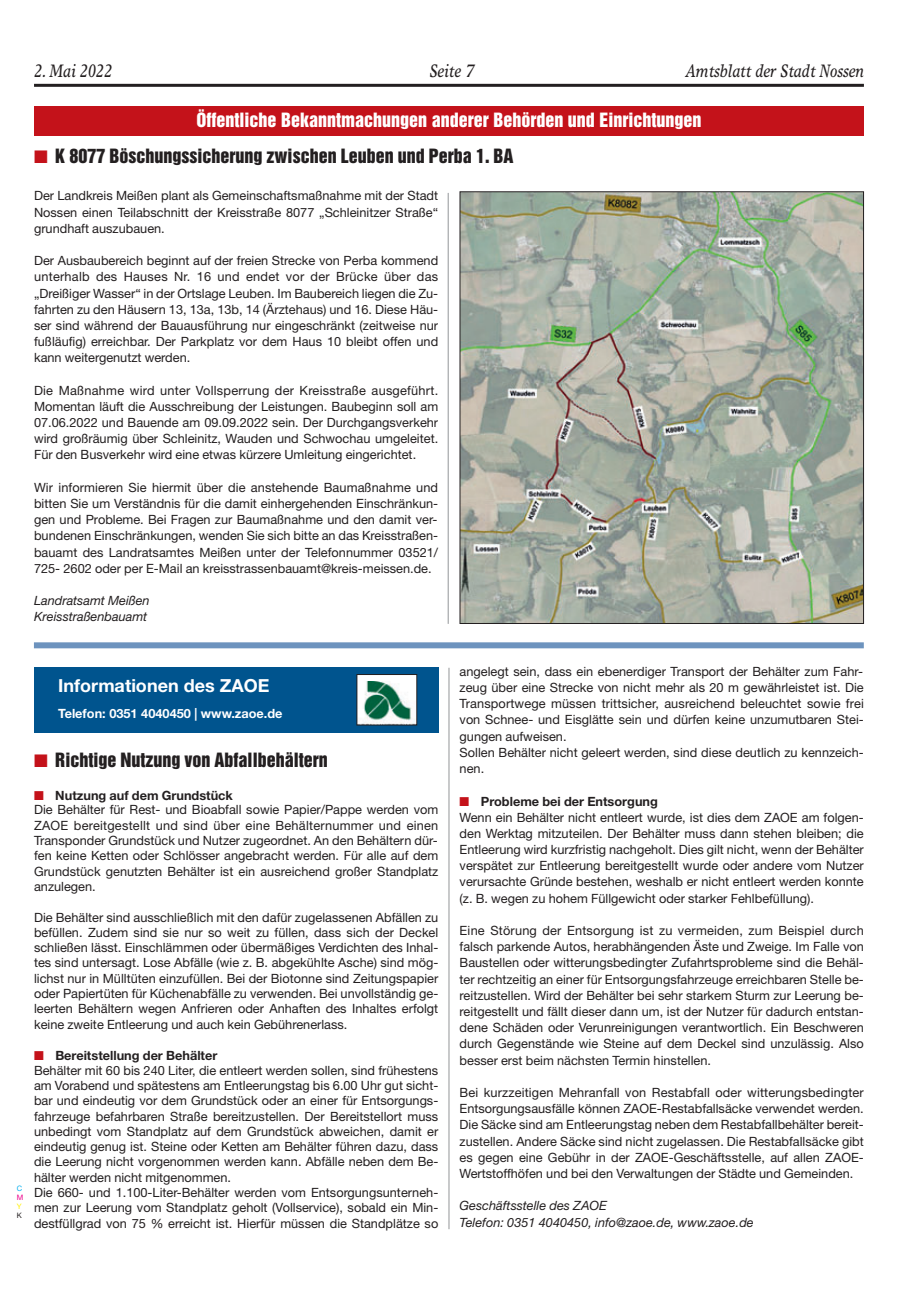
<style>
.page{position:relative;width:915px;height:1293px;background:#fff}
.page>*{position:absolute;margin:0;border:0;box-sizing:border-box;transform-origin:0 0}
.t1{font:18px "Helvetica Inserat";color:#231f20}
.t2{font:18px "Helvetica Inserat";color:#fff}
.t3{font:italic 18px "Times Europa";color:#231f20;scale:.8 1}
.t4{font:700 18px "Helvetica Neue";color:#fff}
.t5{font:12.75px/16.2px "Helvetica Neue";color:#231f20;text-align:justify}
.t6{font:italic 12.75px/16.2px "Helvetica Neue";color:#231f20}
.t7{font:700 12.75px "Helvetica Neue";color:#fff}
.t8{font:7.5px "Helvetica Neue";color:#00aeef}
.t9{font:7.5px "Helvetica Neue";color:#ed028c}
.t10{font:7.5px "Helvetica Neue";color:#fff101}
.t11{font:7.5px "Helvetica Neue";color:#231f20}
.s1{color:#c4121a}
.s2{font-weight:700}
</style>
<div class="page">
<hr style="left:34px;top:84px;width:829px;height:3px;background:#231f20">
<div style="left:34px;top:106px;width:829px;height:30px;background:#c4121a"></div>
<img style="left:461px;top:193px;width:400px;height:429px">
<hr style="left:447px;top:193px;width:1px;height:431px;background:#939598">
<div style="left:34px;top:666px;width:404px;height:66px;background:#00548e"></div>
<div style="left:357px;top:675px;width:59px;height:49px;background:#fff"></div>
<img style="left:364px;top:681px;width:51px;height:42px">
<div style="left:356px;top:674px;width:61px;height:51px;border:1px solid #231f20"></div>
<div style="left:34px;top:642px;width:829px;height:6px;background:#6d93be"></div>
<hr style="left:448px;top:668px;width:1px;height:561px;background:#939598">
<h1 class="t3" style="left:34px;top:64px;width:99px">2. Mai 2022</h1>
<h1 class="t3" style="left:429px;top:64px;width:58px">Seite 7</h1>
<h1 class="t3" style="left:685px;top:64px;width:224px">Amtsblatt der Stadt Nossen</h1>
<h1 class="t2" style="left:196px;top:113px;width:506px">Öffentliche Bekanntmachungen anderer Behörden und Einrichtungen</h1>
<h1 class="t1" style="left:34px;top:149px;width:481px"><span class="s1">■</span> K 8077 Böschungssicherung zwischen Leuben und Perba 1. BA</h1>
<p class="t5" style="left:34px;top:189px;width:405px">Der Landkreis Meißen plant als Gemeinschaftsmaßnahme mit der Stadt Nossen einen Teilabschnitt der Kreisstraße 8077 „Schleinitzer Straße“ grundhaft auszubauen.</p>
<p class="t5" style="left:34px;top:254px;width:405px">Der Ausbaubereich beginnt auf der freien Strecke von Perba kommend unterhalb des Hauses Nr. 16 und endet vor der Brücke über das „Dreißiger Wasser“ in der Ortslage Leuben. Im Baubereich liegen die Zu&shy;fahrten zu den Häusern 13, 13a, 13b, 14 (Ärztehaus) und 16. Diese Häu&shy;ser sind während der Bauausführung nur eingeschränkt (zeitweise nur fußläufig) erreichbar. Der Parkplatz vor dem Haus 10 bleibt offen und kann weitergenutzt werden.</p>
<p class="t5" style="left:34px;top:383px;width:405px">Die Maßnahme wird unter Vollsperrung der Kreisstraße ausgeführt.<br>Momentan läuft die Ausschreibung der Leistungen. Baubeginn soll am 07.06.2022 und Bauende am 09.09.2022 sein. Der Durchgangsverkehr wird großräumig über Schleinitz, Wauden und Schwochau umgeleitet.<br>Für den Busverkehr wird eine etwas kürzere Umleitung eingerichtet.</p>
<p class="t5" style="left:34px;top:480px;width:405px">Wir informieren Sie hiermit über die anstehende Baumaßnahme und bitten Sie um Verständnis für die damit einhergehenden Einschränkun&shy;gen und Probleme. Bei Fragen zur Baumaßnahme und den damit ver&shy;bundenen Einschränkungen, wenden Sie sich bitte an das Kreisstraßen&shy;bauamt des Landratsamtes Meißen unter der Telefonnummer 03521/ 725- 2602 oder per E-Mail an kreisstrassenbauamt@kreis-meissen.de.</p>
<p class="t6" style="left:34px;top:594px;width:117px">Landratsamt Meißen<br>Kreisstraßenbauamt</p>
<p class="t8" style="left:17px;top:1185px;width:7px">C</p>
<p class="t9" style="left:17px;top:1194px;width:8px">M</p>
<p class="t10" style="left:17px;top:1203px;width:6px">Y</p>
<p class="t11" style="left:17px;top:1212px;width:7px">K</p>
<h1 class="t4" style="left:58px;top:679px;width:212px">Informationen des ZAOE</h1>
<p class="t7" style="left:58px;top:709px;width:226px">Telefon: 0351 4040450 | www.zaoe.de</p>
<h1 class="t1" style="left:34px;top:752px;width:295px"><span class="s1">■</span> Richtige Nutzung von Abfallbehältern</h1>
<p class="t5" style="left:34px;top:789px;width:405px;line-height:15.1px;text-align:left"><span class="s1">■</span> <span class="s2">Nutzung auf dem Grundstück<br></span>Die Behälter für Rest- und Bioabfall sowie Papier/Pappe werden vom ZAOE bereitgestellt und sind über eine Behälternummer und einen Transponder Grundstück und Nutzer zugeordnet. An den Behältern dür&shy;fen keine Ketten oder Schlösser angebracht werden. Für alle auf dem Grundstück genutzten Behälter ist ein ausreichend großer Standplatz anzulegen.</p>
<p class="t5" style="left:34px;top:910px;width:405px;line-height:15.3px">Die Behälter sind ausschließlich mit den dafür zugelassenen Abfällen zu befüllen. Zudem sind sie nur so weit zu füllen, dass sich der Deckel schließen lässt. Einschlämmen oder übermäßiges Verdichten des Inhal&shy;tes sind untersagt. Lose Abfälle (wie z. B. abgekühlte Asche) sind mög&shy;lichst nur in Mülltüten einzufüllen. Bei der Biotonne sind Zeitungspapier oder Papiertüten für Küchenabfälle zu verwenden. Bei unvollständig ge&shy;leerten Behältern wegen Anfrieren oder Anhaften des Inhaltes erfolgt keine zweite Entleerung und auch kein Gebührenerlass.</p>
<p class="t5" style="left:34px;top:1049px;width:405px;line-height:15.3px;text-align:left"><span class="s1">■</span> <span class="s2">Bereitstellung der Behälter<br></span>Behälter mit 60 bis 240 Liter, die entleert werden sollen, sind frühestens am Vorabend und spätestens am Entleerungstag bis 6.00 Uhr gut sicht&shy;bar und eindeutig vor dem Grundstück oder an einer für Entsorgungs&shy;fahrzeuge befahrbaren Straße bereitzustellen. Der Bereitstellort muss unbedingt vom Standplatz auf dem Grundstück abweichen, damit er eindeutig genug ist. Steine oder Ketten am Behälter führen dazu, dass die Leerung nicht vorgenommen werden kann. Abfälle neben dem Be&shy;hälter werden nicht mitgenommen.<br>Die 660- und 1.100-Liter-Behälter werden vom Entsorgungsunterneh&shy;men zur Leerung vom Standplatz geholt (Vollservice), sobald ein Min&shy;destfüllgrad von 75 % erreicht ist. Hierfür müssen die Standplätze so</p>
<p class="t5" style="left:459px;top:664px;width:405px;text-align:left">angelegt sein, dass ein ebenerdiger Transport der Behälter zum Fahr&shy;zeug über eine Strecke von nicht mehr als 20 m gewährleistet ist. Die Transportwege müssen trittsicher, ausreichend beleuchtet sowie frei von Schnee- und Eisglätte sein und dürfen keine unzumutbaren Stei&shy;gungen aufweisen.<br>Sollen Behälter nicht geleert werden, sind diese deutlich zu kennzeich&shy;nen.</p>
<p class="t5" style="left:459px;top:794px;width:405px;text-align:left"><span class="s1">■</span> <span class="s2">Probleme bei der Entsorgung<br></span>Wenn ein Behälter nicht entleert wurde, ist dies dem ZAOE am folgen&shy;den Werktag mitzuteilen. Der Behälter muss dann stehen bleiben; die Entleerung wird kurzfristig nachgeholt. Dies gilt nicht, wenn der Behälter verspätet zur Entleerung bereitgestellt wurde oder andere vom Nutzer verursachte Gründe bestehen, weshalb er nicht entleert werden konnte (z. B. wegen zu hohem Füllgewicht oder starker Fehlbefüllung).</p>
<p class="t5" style="left:459px;top:923px;width:405px">Eine Störung der Entsorgung ist zu vermeiden, zum Beispiel durch falsch parkende Autos, herabhängenden Äste und Zweige. Im Falle von Baustellen oder witterungsbedingter Zufahrtsprobleme sind die Behäl&shy;ter rechtzeitig an einer für Entsorgungsfahrzeuge erreichbaren Stelle be&shy;reitzustellen. Wird der Behälter bei sehr starkem Sturm zur Leerung be&shy;reitgestellt und fällt dieser dann um, ist der Nutzer für dadurch entstan&shy;dene Schäden oder Verunreinigungen verantwortlich. Ein Beschweren durch Gegenstände wie Steine auf dem Deckel sind unzulässig. Also besser erst beim nächsten Termin hinstellen.</p>
<p class="t5" style="left:459px;top:1085px;width:405px">Bei kurzzeitigen Mehranfall von Restabfall oder witterungsbedingter Entsorgungsausfälle können ZAOE-Restabfallsäcke verwendet werden.<br>Die Säcke sind am Entleerungstag neben dem Restabfallbehälter bereit&shy;zustellen. Andere Säcke sind nicht zugelassen. Die Restabfallsäcke gibt es gegen eine Gebühr in der ZAOE-Geschäftsstelle, auf allen ZAOE-Wertstoffhöfen und bei den Verwaltungen der Städte und Gemeinden.</p>
<p class="t6" style="left:459px;top:1199px;width:295px">Geschäftsstelle des ZAOE<br>Telefon: 0351 4040450, info@zaoe.de, www.zaoe.de</p>
</div>
